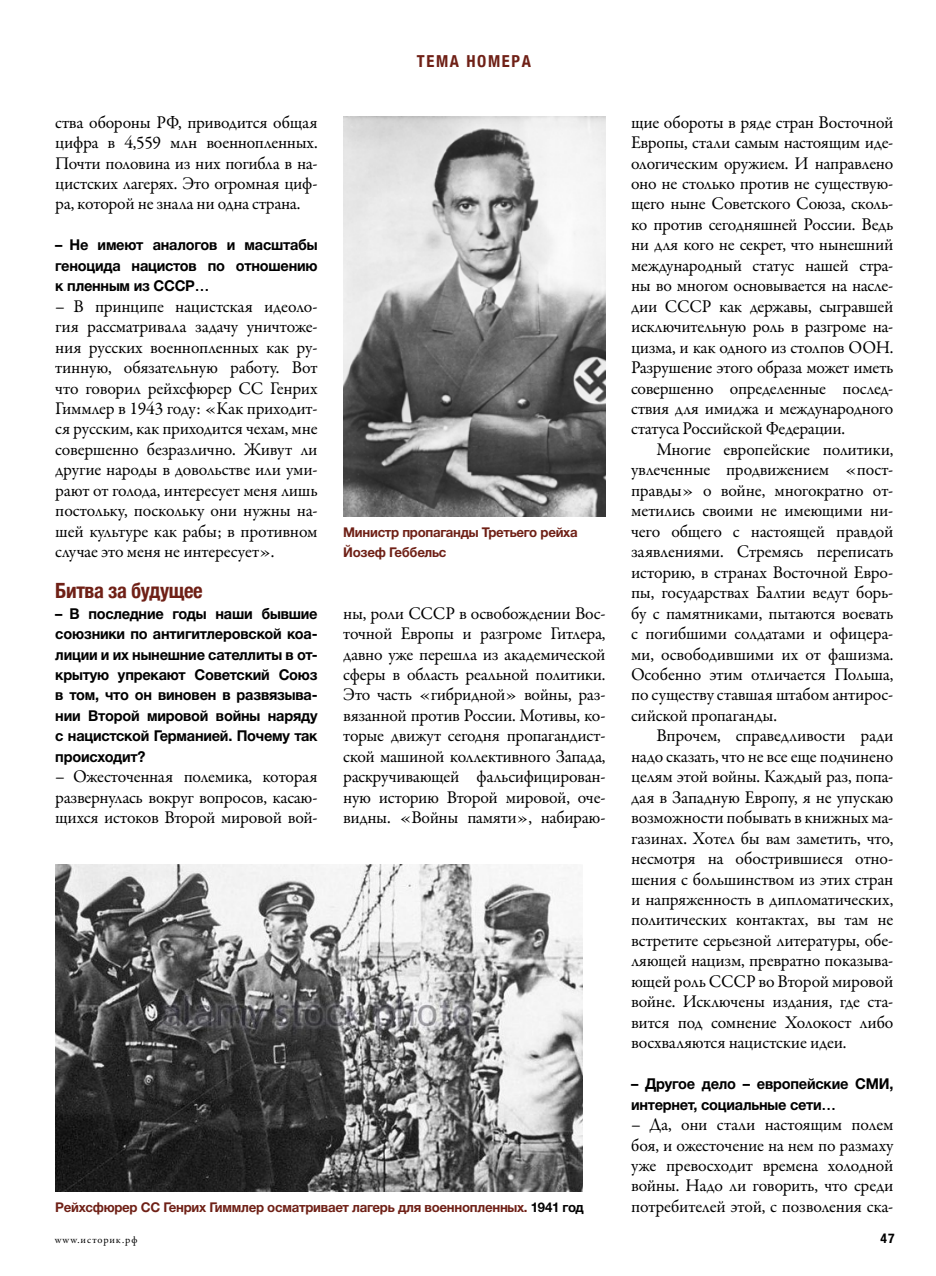
<style>
.page{position:relative;width:936px;height:1276px;background:#fff}
.page>*{position:absolute;margin:0;border:0;box-sizing:border-box;transform-origin:0 0}
.t1{font:700 condensed 21px "Helvetica Neue";letter-spacing:-.02em;color:#6f2016}
.t2{font:18px/20.4px "Garamond Premr Pro";letter-spacing:-.015em;color:#000;text-align:justify}
.t3{font:700 condensed 16.5px "Helvetica Neue";letter-spacing:.1em;color:#6f2016}
.t4{font:700 15px/20.4px "Helvetica Neue Cyr";letter-spacing:-.015em;color:#000;text-align:justify}
.t5{font:700 13.5px/20.4px "Helvetica Neue Cyr";letter-spacing:-.02em;color:#6f2016}
.t6{font:700 condensed 13.5px "Helvetica Neue";color:#000}
.t7{font:10.5px "Garamond Premr Pro";letter-spacing:.09em;color:#000}
.s1{color:#000}
</style>
<div class="page">
<img style="left:55px;top:864px;width:527px;height:327px">
<img style="left:343px;top:117px;width:262px;height:399px">
<p class="t2" style="left:55px;top:112px;width:264px">ства обороны РФ, приводится общая цифра в 4,559 млн военнопленных.<br>Почти половина из них погибла в на&shy;цистских лагерях. Это огромная циф&shy;ра, которой не знала ни одна страна.</p>
<p class="t4" style="left:55px;top:235px;width:264px">– Не имеют аналогов и масштабы геноцида нацистов по отношению к пленным из СССР…</p>
<p class="t2" style="left:55px;top:296px;width:264px">– В принципе нацистская идеоло&shy;гия рассматривала задачу уничтоже&shy;ния русских военнопленных как ру&shy;тинную, обязательную работу. Вот что говорил рейхсфюрер СС Генрих Гиммлер в 1943 году: «Как приходит&shy;ся русским, как приходится чехам, мне совершенно безразлично. Живут ли другие народы в довольстве или уми&shy;рают от голода, интересует меня лишь постольку, поскольку они нужны на&shy;шей культуре как рабы; в противном случае это меня не интересует».</p>
<p class="t1" style="left:55px;top:578px;width:149px">Битва за будущее</p>
<p class="t4" style="left:55px;top:603px;width:264px">– В последние годы наши бывшие союзники по антигитлеровской коа&shy;лиции и их нынешние сателлиты в от&shy;крытую упрекают Советский Союз в том, что он виновен в развязыва&shy;нии Второй мировой войны наряду с нацистской Германией. Почему так происходит?</p>
<p class="t2" style="left:55px;top:767px;width:264px">– Ожесточенная полемика, которая развернулась вокруг вопросов, касаю&shy;щихся истоков Второй мировой вой-</p>
<p class="t3" style="left:417px;top:51px;width:115px">ТЕМА НОМЕРА</p>
<p class="t5" style="left:343px;top:522px;width:236px">Министр пропаганды Третьего рейха<br>Йозеф Геббельс</p>
<p class="t2" style="left:343px;top:603px;width:264px">ны, роли СССР в освобождении Вос&shy;точной Европы и разгроме Гитлера, давно уже перешла из академической сферы в область реальной политики.<br>Это часть «гибридной» войны, раз&shy;вязанной против России. Мотивы, ко&shy;торые движут сегодня пропагандист&shy;ской машиной коллективного Запада, раскручивающей фальсифицирован&shy;ную историю Второй мировой, оче&shy;видны. «Войны памяти», набираю-</p>
<p class="t2" style="left:631px;top:112px;width:264px">щие обороты в ряде стран Восточной Европы, стали самым настоящим иде&shy;ологическим оружием. И направлено оно не столько против не существую&shy;щего ныне Советского Союза, сколь&shy;ко против сегодняшней России. Ведь ни для кого не секрет, что нынешний международный статус нашей стра&shy;ны во многом основывается на насле&shy;дии СССР как державы, сыгравшей исключительную роль в разгроме на&shy;цизма, и как одного из столпов ООН.<br>Разрушение этого образа может иметь совершенно определенные послед&shy;ствия для имиджа и международного статуса Российской Федерации.</p>
<p class="t2" style="left:631px;top:439px;width:264px;text-indent:26px">Многие европейские политики, увлеченные продвижением «пост&shy;правды» о войне, многократно от&shy;метились своими не имеющими ни&shy;чего общего с настоящей правдой заявлениями. Стремясь переписать историю, в странах Восточной Евро&shy;пы, государствах Балтии ведут борь&shy;бу с памятниками, пытаются воевать с погибшими солдатами и офицера&shy;ми, освободившими их от фашизма.<br>Особенно этим отличается Польша, по существу ставшая штабом антирос&shy;сийской пропаганды.</p>
<p class="t2" style="left:631px;top:726px;width:264px;text-indent:26px">Впрочем, справедливости ради надо сказать, что не все еще подчинено целям этой войны. Каждый раз, попа&shy;дая в Западную Европу, я не упускаю возможности побывать в книжных ма&shy;газинах. Хотел бы вам заметить, что, несмотря на обострившиеся отно&shy;шения с большинством из этих стран и напряженность в дипломатических, политических контактах, вы там не встретите серьезной литературы, обе&shy;ляющей нацизм, превратно показыва&shy;ющей роль СССР во Второй мировой войне. Исключены издания, где ста&shy;вится под сомнение Холокост либо восхваляются нацистские идеи.</p>
<p class="t4" style="left:631px;top:1073px;width:264px">– Другое дело – европейские СМИ, интернет, социальные сети…</p>
<p class="t2" style="left:631px;top:1114px;width:264px">– Да, они стали настоящим полем боя, и ожесточение на нем по размаху уже превосходит времена холодной войны. Надо ли говорить, что среди</p>
<p class="t5" style="left:55px;top:1197px;width:530px">Рейхсфюрер СС Генрих Гиммлер осматривает лагерь для военнопленных. <span class="s1">1941 год</span></p>
<p class="t2" style="left:631px;top:1196px;width:264px">потребителей этой, с позволения ска-</p>
<p class="t7" style="left:55px;top:1233px;width:84px">www.историк.рф</p>
<p class="t6" style="left:880px;top:1230px;width:16px">47</p>
</div>
